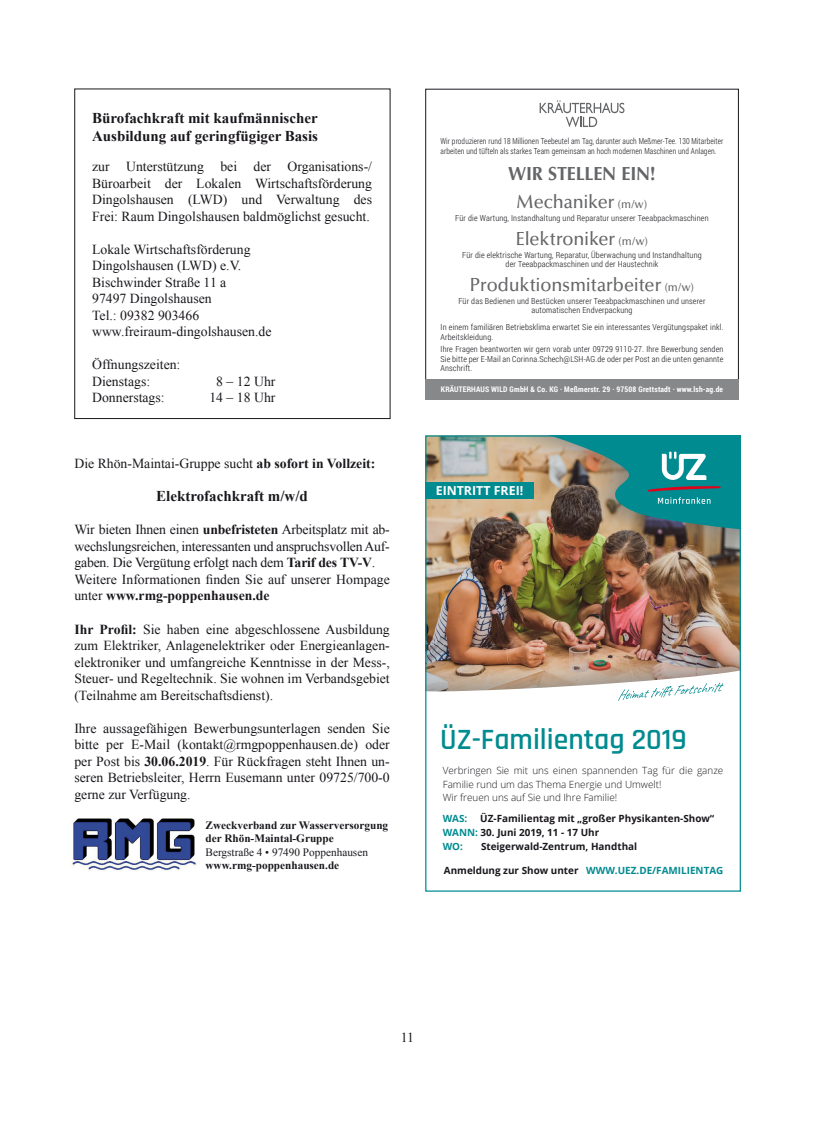
<style>
.page{position:relative;width:815px;height:1124px;background:#fff}
.page>*{position:absolute;margin:0;border:0;box-sizing:border-box;transform-origin:0 0}
.t1{font:600 29.75px "Rajdhani";color:#008b90}
.t2{font:500 19px "Optima LT Pro";letter-spacing:-.01em;color:#646567;scale:.95 1}
.t3{font:700 19px "Optima LT Pro";letter-spacing:-.01em;color:#646567;scale:.95 1}
.t4{font:700 15px/18px "Times New Roman";color:#1a171c}
.t5{font:13.75px/16.5px "Times New Roman";color:#1a171c;text-align:justify}
.t6{font:700 12.38px "Open Sans";color:#fff}
.t7{font:700 11.25px/13.5px "Times New Roman";color:#1a171c}
.t8{font:11.25px "Times New Roman";color:#1a171c}
.t9{font:300 9.88px/13.9px "Open Sans";color:#1a171c}
.t10{font:700 9.88px/13.9px "Open Sans";color:#1a171c}
.t11{font:700 9.88px "Open Sans";color:#008b90}
.t12{font:300 8.38px/9.9px "Roboto Condensed";letter-spacing:.02em;color:#1a171c;text-align:center}
.t13{font:300 8.38px/9.9px "Roboto Condensed";letter-spacing:.02em;color:#1a171c;scale:.91 1}
.t14{font:700 7.75px "Roboto Condensed";letter-spacing:.02em;color:#fff}
.s1{font-weight:700}
.s2{font-size:11.88px}
.s3{color:#008b90}
.s4{color:#1a171c}
</style>
<div class="page">
<svg style="left:540px;top:100px;width:84px;height:27px"></svg>
<div style="left:425px;top:379px;width:314px;height:20px;background:#87888a"></div>
<div style="left:74px;top:89px;width:316px;height:330px;border:1px solid #1a171c"></div>
<img style="left:427px;top:437px;width:312px;height:208px">
<img style="left:427px;top:645px;width:312px;height:24px">
<svg style="left:427px;top:669px;width:312px;height:23px"></svg>
<svg style="left:618px;top:682px;width:105px;height:19px"></svg>
<img style="left:455px;top:437px;width:284px;height:128px">
<img style="left:522px;top:437px;width:217px;height:93px">
<div style="left:425px;top:435px;width:316px;height:456px;border:1px solid #008b90"></div>
<div style="left:425px;top:482px;width:109px;height:16px;background:#008b90"></div>
<img style="left:71px;top:818px;width:126px;height:52px">
<p class="t4" style="left:92px;top:109px;width:228px">Bürofachkraft mit kaufmännischer<br>Ausbildung auf geringfügiger Basis</p>
<p class="t5" style="left:92px;top:158px;width:281px">zur Unterstützung bei der Organisations-/ Büroarbeit der Lokalen Wirtschaftsförderung Dingolshausen (LWD) und Verwaltung des Frei: Raum Dingolshausen baldmöglichst gesucht.</p>
<p class="t5" style="left:92px;top:241px;width:181px;text-align:left">Lokale Wirtschaftsförderung<br>Dingolshausen (LWD) e.V.<br>Bischwinder Straße 11 a<br>97497 Dingolshausen<br>Tel.: 09382 903466 www.freiraum-dingolshausen.de</p>
<p class="t5" style="left:92px;top:356px;width:90px">Öffnungszeiten:<br>Dienstags:</p>
<p class="t5" style="left:216px;top:373px;width:61px">8 – 12 Uhr</p>
<p class="t5" style="left:92px;top:389px;width:74px">Donnerstags:</p>
<p class="t5" style="left:209px;top:389px;width:68px">14 – 18 Uhr</p>
<p class="t5" style="left:74px;top:455px;width:302px">Die Rhön-Maintai-Gruppe sucht <span class="s1">ab sofort in Vollzeit:</span></p>
<p class="t4" style="left:156px;top:487px;width:153px">Elektrofachkraft m/w/d</p>
<p class="t5" style="left:74px;top:521px;width:317px;text-align:left">Wir bieten Ihnen einen <span class="s1">unbefristeten</span> Arbeitsplatz mit ab&shy;wechslungsreichen, interessanten und anspruchsvollen Auf&shy;gaben. Die Vergütung erfolgt nach dem <span class="s1">Tarif des TV-V</span>.<br>Weitere Informationen finden Sie auf unserer Hompage unter <span class="s1">www.rmg-poppenhausen.de</span></p>
<p class="t5" style="left:74px;top:620px;width:317px"><span class="s1">Ihr Profil:</span> Sie haben eine abgeschlossene Ausbildung zum Elektriker, Anlagenelektriker oder Energieanlagen&shy;elektroniker und umfangreiche Kenntnisse in der Mess-, Steuer- und Regeltechnik. Sie wohnen im Verbandsgebiet (Teilnahme am Bereitschaftsdienst).</p>
<p class="t5" style="left:74px;top:719px;width:317px">Ihre aussagefähigen Bewerbungsunterlagen senden Sie bitte per E-Mail (kontakt@rmgpoppenhausen.de) oder per Post bis <span class="s1">30.06.2019</span>. Für Rückfragen steht Ihnen un&shy;seren Betriebsleiter, Herrn Eusemann unter 09725/700-0 gerne zur Verfügung.</p>
<p class="t7" style="left:206px;top:817px;width:184px">Zweckverband zur Wasserversorgung der Rhön-Maintal-Gruppe</p>
<p class="t8" style="left:206px;top:844px;width:164px">Bergstraße 4 • 97490 Poppenhausen</p>
<p class="t7" style="left:206px;top:858px;width:135px">www.rmg-poppenhausen.de</p>
<p class="t13" style="left:441px;top:135px;width:312px">Wir produzieren rund 18 Millionen Teebeutel am Tag, darunter auch Meßmer-Tee. 130 Mitarbeiter arbeiten und tüfteln als starkes Team gemeinsam an hoch modernen Maschinen und Anlagen.</p>
<h2 class="t3" style="left:508px;top:162px;width:157px">WIR STELLEN EIN!</h2>
<h2 class="t2" style="left:517px;top:190px;width:139px">Mechaniker <span class="s2">(m/w)</span></h2>
<p class="t12" style="left:455px;top:213px;width:255px">Für die Wartung, Instandhaltung und Reparatur unserer Teeabpackmaschinen</p>
<h2 class="t2" style="left:516px;top:226px;width:141px">Elektroniker <span class="s2">(m/w)</span></h2>
<p class="t12" style="left:462px;top:249px;width:241px;line-height:9.5px">Für die elektrische Wartung, Reparatur, Überwachung und Instandhaltung der Teeabpackmaschinen und der Haustechnik</p>
<h2 class="t2" style="left:470px;top:272px;width:238px">Produktionsmitarbeiter <span class="s2">(m/w)</span></h2>
<p class="t12" style="left:458px;top:295px;width:249px;line-height:9.5px">Für das Bedienen und Bestücken unserer Teeabpackmaschinen und unserer automatischen Endverpackung</p>
<p class="t12" style="left:441px;top:322px;width:284px;text-align:left">In einem familiären Betriebsklima erwartet Sie ein interessantes Vergütungspaket inkl.<br>Arbeitskleidung.</p>
<p class="t12" style="left:441px;top:343px;width:284px;text-align:justify">Ihre Fragen beantworten wir gern vorab unter 09729 9110-27. Ihre Bewerbung senden Sie bitte per E-Mail an Corinna.Schech@LSH-AG.de oder per Post an die unten genannte Anschrift.</p>
<p class="t14" style="left:441px;top:384px;width:284px">KRÄUTERHAUS WILD GmbH &amp; Co. KG · Meßmerstr. 29 · 97508 Grettstadt · www.lsh-ag.de</p>
<p class="t6" style="left:436px;top:482px;width:89px">EINTRITT FREI!</p>
<h1 class="t1" style="left:440px;top:721px;width:248px">ÜZ-Familientag 2019</h1>
<p class="t9" style="left:443px;top:762px;width:282px">Verbringen Sie mit uns einen spannenden Tag für die ganze<br>Familie rund um das Thema Energie und Umwelt!<br>Wir freuen uns auf Sie und Ihre Familie!</p>
<p class="t11" style="left:443px;top:811px;width:26px">WAS:</p>
<p class="t10" style="left:443px;top:811px;width:273px;text-indent:38px">ÜZ-Familientag mit „großer Physikanten-Show“<br><span class="s3">WANN:</span> 30. Juni 2019, 11 - 17 Uhr<br><span class="s3">WO:</span></p>
<p class="t10" style="left:481px;top:839px;width:158px">Steigerwald-Zentrum, Handthal</p>
<p class="t11" style="left:444px;top:863px;width:281px"><span class="s4">Anmeldung zur Show unter</span> WWW.UEZ.DE/FAMILIENTAG</p>
<p class="t5" style="left:401px;top:1028px;width:15px">11</p>
</div>
